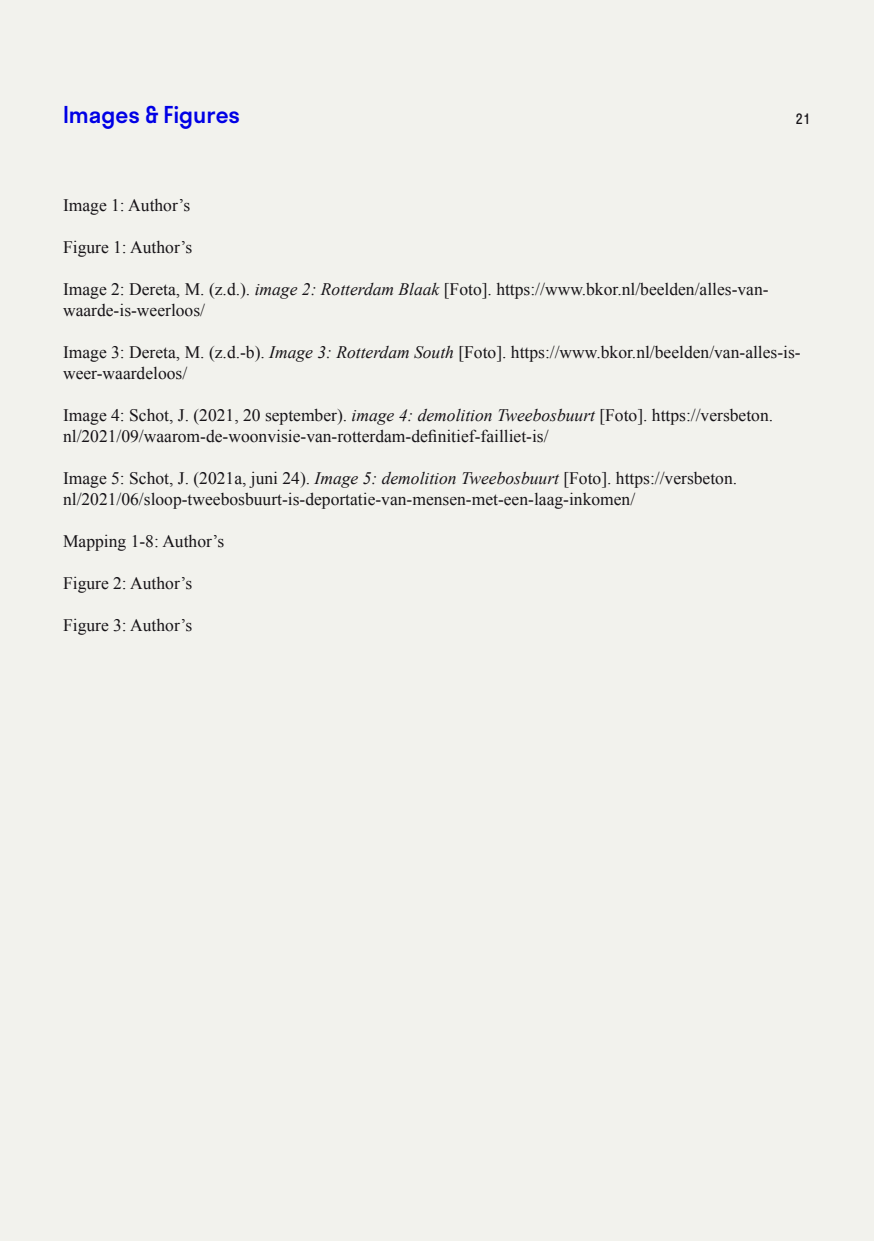
<style>
.page{position:relative;width:874px;height:1241px;background:#fff}
.page>*{position:absolute;margin:0;border:0;box-sizing:border-box;transform-origin:0 0}
.Kopje_Blauw{font:500 22.75px "Stratos";color:#0000e5}
.t1{font:17.5px/21px "Times New Roman";color:#161317}
.t2{font:14px "Stratos";color:#161317}
.s1{font-style:italic}
</style>
<div class="page">
<div style="left:0;top:0;width:873px;height:1240px;background:#f2f2ed"></div>
<p class="Kopje_Blauw" style="left:63px;top:97px;width:178px">Images &amp; Figures</p>
<p class="t2" style="left:795px;top:107px;width:17px">21</p>
<p class="t1" style="left:63px;top:194px;width:129px">Image 1: Author’s</p>
<p class="t1" style="left:63px;top:236px;width:130px">Figure 1: Author’s</p>
<p class="t1" style="left:63px;top:278px;width:706px">Image 2: Dereta, M. (z.d.). <span class="s1">image 2: Rotterdam Blaak</span> [Foto]. https://www.bkor.nl/beelden/alles-van&shy;waarde-is-weerloos/</p>
<p class="t1" style="left:63px;top:341px;width:738px">Image 3: Dereta, M. (z.d.-b). <span class="s1">Image 3: Rotterdam South</span> [Foto]. https://www.bkor.nl/beelden/van-alles-is&shy;weer-waardeloos/</p>
<p class="t1" style="left:63px;top:404px;width:711px">Image 4: Schot, J. (2021, 20 september). <span class="s1">image 4: demolition Tweebosbuurt</span> [Foto]. https://versbeton. nl/2021/09/waarom-de-woonvisie-van-rotterdam-definitief-failliet-is/</p>
<p class="t1" style="left:63px;top:467px;width:675px">Image 5: Schot, J. (2021a, juni 24). <span class="s1">Image 5: demolition Tweebosbuurt</span> [Foto]. https://versbeton. nl/2021/06/sloop-tweebosbuurt-is-deportatie-van-mensen-met-een-laag-inkomen/</p>
<p class="t1" style="left:63px;top:530px;width:163px">Mapping 1-8: Author’s</p>
<p class="t1" style="left:63px;top:572px;width:130px">Figure 2: Author’s</p>
<p class="t1" style="left:63px;top:614px;width:130px">Figure 3: Author’s</p>
</div>
